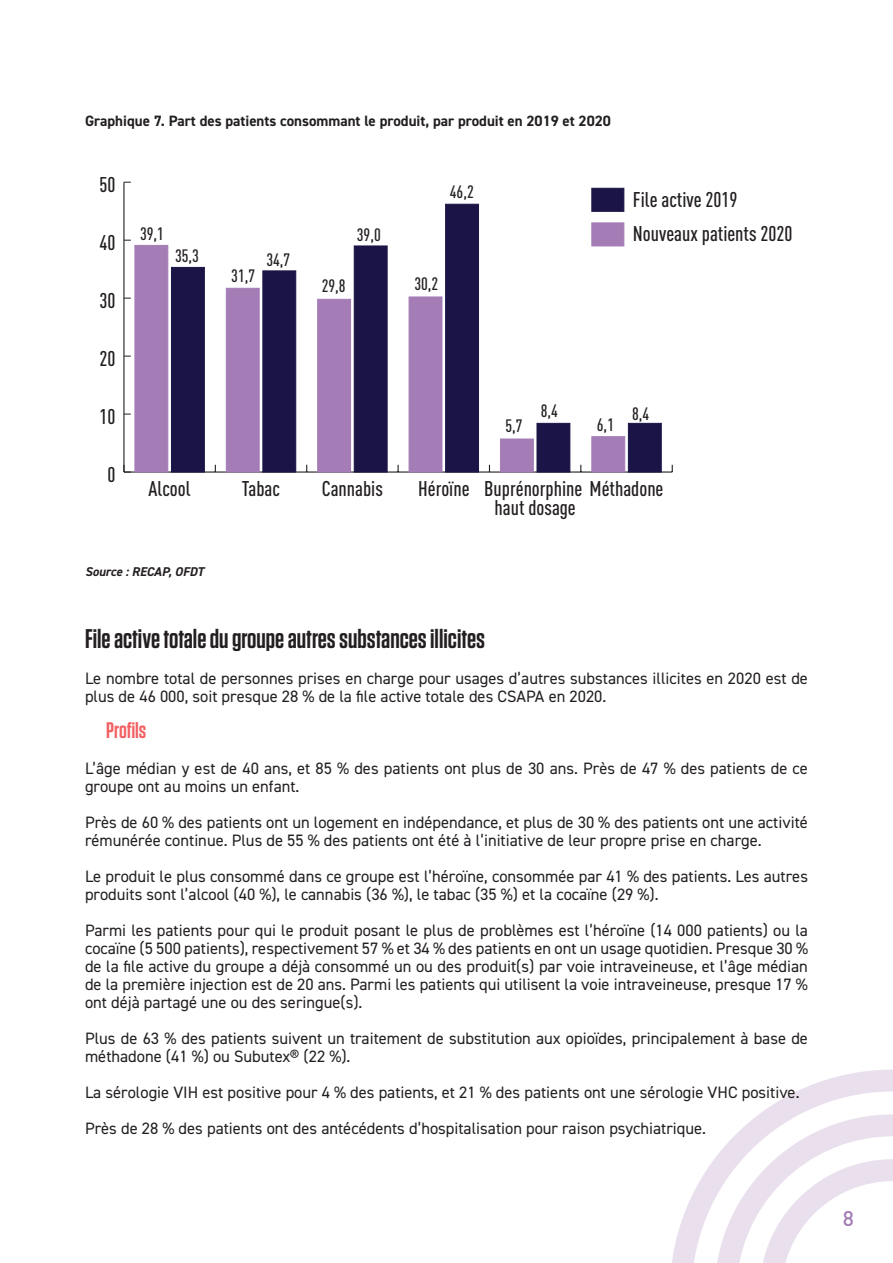
<style>
.page{position:relative;width:893px;height:1263px;background:#fff}
.page>*{position:absolute;margin:0;border:0;box-sizing:border-box;transform-origin:0 0}
.t1{font:600 27px "Tungsten";color:#231f20}
.t2{font:600 22.5px "Tungsten";color:#f16164}
.t3{font:500 condensed 21px/18.9px "DIN Pro";color:#231f20}
.t4{font:500 21px "DIN Pro";color:#a47db7}
.t5{font:500 condensed 17.7px "DIN Pro";color:#231f20}
.t6{font:16.5px/18px "DIN2014";color:#231f20}
.t7{font:700 15px "DIN2014";color:#231f20}
.t8{font:italic 700 12.75px "DIN2014";color:#231f20}
</style>
<div class="page">
<svg style="left:672px;top:1069px;width:221px;height:194px"></svg>
<hr style="left:124px;top:471px;width:548px;height:2px;background:#231f20">
<hr style="left:123px;top:182px;width:2px;height:290px;background:#231f20">
<svg style="left:123px;top:465px;width:8px;height:8px"></svg>
<div style="left:171px;top:267px;width:34px;height:205px;background:#1a1546;border:1px solid #1a1546"></div>
<div style="left:263px;top:271px;width:33px;height:201px;background:#1a1546;border:1px solid #1a1546"></div>
<div style="left:354px;top:246px;width:33px;height:226px;background:#1a1546;border:1px solid #1a1546"></div>
<div style="left:445px;top:204px;width:34px;height:268px;background:#1a1546;border:1px solid #1a1546"></div>
<div style="left:537px;top:423px;width:33px;height:49px;background:#1a1546"></div>
<div style="left:628px;top:423px;width:33px;height:49px;background:#1a1546"></div>
<div style="left:135px;top:245px;width:33px;height:227px;background:#a47db7"></div>
<div style="left:226px;top:288px;width:33px;height:184px;background:#a47db7"></div>
<div style="left:317px;top:299px;width:34px;height:173px;background:#a47db7;border:1px solid #a47db7"></div>
<div style="left:409px;top:297px;width:33px;height:175px;background:#a47db7"></div>
<div style="left:500px;top:439px;width:34px;height:33px;background:#a47db7;border:1px solid #a47db7"></div>
<div style="left:592px;top:436px;width:33px;height:36px;background:#a47db7;border:1px solid #a47db7"></div>
<div style="left:592px;top:188px;width:32px;height:23px;background:#1a1546;border:1px solid #1a1546"></div>
<div style="left:592px;top:223px;width:32px;height:23px;background:#a47db7"></div>
<p class="t7" style="left:85px;top:111px;width:527px">Graphique 7. Part des patients consommant le produit, par produit en 2019 et 2020</p>
<p class="t3" style="left:99px;top:173px;width:18px">50</p>
<p class="t5" style="left:450px;top:179px;width:25px">46,2</p>
<p class="t3" style="left:633px;top:188px;width:106px">File active 2019</p>
<p class="t3" style="left:99px;top:231px;width:18px">40</p>
<p class="t3" style="left:99px;top:289px;width:18px">30</p>
<p class="t3" style="left:99px;top:347px;width:18px">20</p>
<p class="t3" style="left:99px;top:405px;width:18px">10</p>
<p class="t3" style="left:107px;top:463px;width:10px">0</p>
<p class="t5" style="left:140px;top:221px;width:25px">39,1</p>
<p class="t3" style="left:633px;top:222px;width:161px">Nouveaux patients 2020</p>
<p class="t5" style="left:175px;top:243px;width:25px">35,3</p>
<p class="t5" style="left:231px;top:263px;width:25px">31,7</p>
<p class="t5" style="left:357px;top:221px;width:25px">39,0</p>
<p class="t5" style="left:266px;top:247px;width:25px">34,7</p>
<p class="t5" style="left:414px;top:271px;width:25px">30,2</p>
<p class="t5" style="left:322px;top:273px;width:25px">29,8</p>
<p class="t5" style="left:506px;top:412px;width:19px">5,7</p>
<p class="t5" style="left:541px;top:398px;width:19px">8,4</p>
<p class="t5" style="left:597px;top:411px;width:19px">6,1</p>
<p class="t5" style="left:632px;top:400px;width:19px">8,4</p>
<p class="t3" style="left:149px;top:477px;width:43px">Alcool</p>
<p class="t3" style="left:242px;top:477px;width:40px">Tabac</p>
<p class="t3" style="left:322px;top:477px;width:63px">Cannabis</p>
<p class="t3" style="left:418px;top:477px;width:53px">Héroïne</p>
<p class="t3" style="left:494px;top:477px;width:170px;text-indent:-10px">Buprénorphine Méthadone haut dosage</p>
<p class="t8" style="left:85px;top:563px;width:121px">Source : RECAP, OFDT</p>
<h1 class="t1" style="left:85px;top:624px;width:401px">File active totale du groupe autres substances illicites</h1>
<p class="t6" style="left:85px;top:669px;width:724px">Le nombre total de personnes prises en charge pour usages d’autres substances illicites en 2020 est de plus de 46 000, soit presque 28 % de la file active totale des CSAPA en 2020.</p>
<h2 class="t2" style="left:106px;top:718px;width:42px">Profils</h2>
<p class="t6" style="left:85px;top:759px;width:724px">L’âge médian y est de 40 ans, et 85 % des patients ont plus de 30 ans. Près de 47 % des patients de ce groupe ont au moins un enfant.</p>
<p class="t6" style="left:85px;top:813px;width:724px">Près de 60 % des patients ont un logement en indépendance, et plus de 30 % des patients ont une activité rémunérée continue. Plus de 55 % des patients ont été à l’initiative de leur propre prise en charge.</p>
<p class="t6" style="left:85px;top:867px;width:724px">Le produit le plus consommé dans ce groupe est l’héroïne, consommée par 41 % des patients. Les autres produits sont l’alcool (40 %), le cannabis (36 %), le tabac (35 %) et la cocaïne (29 %).</p>
<p class="t6" style="left:85px;top:921px;width:724px;text-align:justify">Parmi les patients pour qui le produit posant le plus de problèmes est l’héroïne (14 000 patients) ou la cocaïne (5 500 patients), respectivement 57 % et 34 % des patients en ont un usage quotidien. Presque 30 % de la file active du groupe a déjà consommé un ou des produit(s) par voie intraveineuse, et l’âge médian de la première injection est de 20 ans. Parmi les patients qui utilisent la voie intraveineuse, presque 17 % ont déjà partagé une ou des seringue(s).</p>
<p class="t6" style="left:85px;top:1029px;width:724px">Plus de 63 % des patients suivent un traitement de substitution aux opioïdes, principalement à base de méthadone (41 %) ou Subutex® (22 %).</p>
<p class="t6" style="left:85px;top:1074px;width:716px;line-height:36px">La sérologie VIH est positive pour 4 % des patients, et 21 % des patients ont une sérologie VHC positive.<br>Près de 28 % des patients ont des antécédents d’hospitalisation pour raison psychiatrique.</p>
<p class="t4" style="left:843px;top:1201px;width:13px">8</p>
</div>
